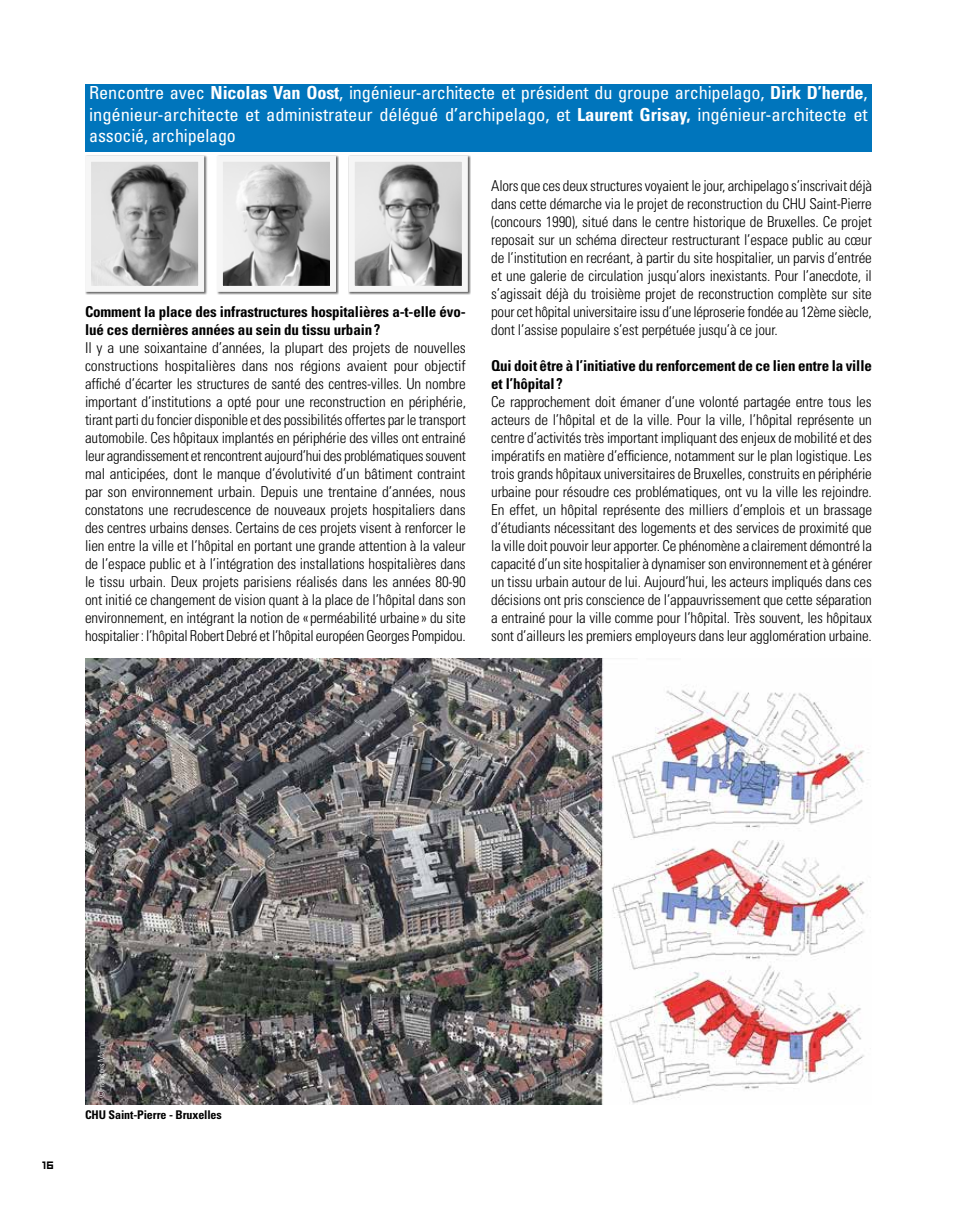
<style>
.page{position:relative;width:957px;height:1212px;background:#fff}
.page>*{position:absolute;margin:0;border:0;box-sizing:border-box;transform-origin:0 0}
.t1{font:condensed 18px/21.6px "Univers LT Std";letter-spacing:-.005em;color:#fff;text-align:justify}
.t2{font:300 condensed 15px/18px "Univers LT Std";letter-spacing:-.01em;color:#000;text-align:justify}
.t3{font:700 condensed 15px/18px "Univers LT Std";letter-spacing:-.01em;color:#000}
.t4{font:700 condensed 12px "Univers LT Std";letter-spacing:-.01em;color:#000}
.t5{font:12px "Hooge 0555";color:#000}
.t6{font:300 condensed 9px "Univers";color:#fff}
.s1{font-weight:700}
</style>
<div class="page">
<img style="left:85px;top:659px;width:780px;height:446px">
<div style="left:85px;top:84px;width:787px;height:68px;background:#0075bc"></div>
<div style="left:85px;top:155px;width:122px;height:140px;background:#000;opacity:.6"></div>
<img style="left:92px;top:163px;width:105px;height:122px">
<div style="left:85px;top:156px;width:119px;height:136px;border:6px solid #f6f6f6"></div>
<div style="left:217px;top:155px;width:122px;height:140px;background:#000;opacity:.6"></div>
<img style="left:224px;top:163px;width:105px;height:122px">
<div style="left:217px;top:156px;width:119px;height:136px;border:6px solid #f6f6f6"></div>
<div style="left:348px;top:155px;width:123px;height:140px;background:#000;opacity:.6"></div>
<img style="left:356px;top:163px;width:105px;height:122px">
<div style="left:349px;top:156px;width:119px;height:136px;border:6px solid #f6f6f6"></div>
<p class="t1" style="left:89px;top:82px;width:780px">Rencontre avec <span class="s1">Nicolas Van Oost</span>, ingénieur-architecte et président du groupe archipelago, <span class="s1">Dirk D’herde</span>, ingénieur-architecte et administrateur délégué d’archipelago, et <span class="s1">Laurent Grisay,</span> ingénieur-architecte et associé, archipelago</p>
<p class="t3" style="left:85px;top:302px;width:382px">Comment la place des infrastructures hospitalières a-t-elle évo&shy;lué ces dernières années au sein du tissu urbain?</p>
<p class="t2" style="left:85px;top:338px;width:382px">Il y a une soixantaine d’années, la plupart des projets de nouvelles constructions hospitalières dans nos régions avaient pour objectif affiché d’écarter les structures de santé des centres-villes. Un nombre important d’institutions a opté pour une reconstruction en périphérie, tirant parti du foncier disponible et des possibilités offertes par le transport automobile. Ces hôpitaux implantés en périphérie des villes ont entrainé leur agrandissement et rencontrent aujourd’hui des problématiques souvent mal anticipées, dont le manque d’évolutivité d’un bâtiment contraint par son environnement urbain. Depuis une trentaine d’années, nous constatons une recrudescence de nouveaux projets hospitaliers dans des centres urbains denses. Certains de ces projets visent à renforcer le lien entre la ville et l’hôpital en portant une grande attention à la valeur de l’espace public et à l’intégration des installations hospitalières dans le tissu urbain. Deux projets parisiens réalisés dans les années 80-90 ont initié ce changement de vision quant à la place de l’hôpital dans son environnement, en intégrant la notion de «perméabilité urbaine» du site hospitalier: l’hôpital Robert Debré et l’hôpital européen Georges Pompidou.</p>
<p class="t2" style="left:491px;top:176px;width:382px">Alors que ces deux structures voyaient le jour, archipelago s’inscrivait déjà dans cette démarche via le projet de reconstruction du CHU Saint-Pierre (concours 1990), situé dans le centre historique de Bruxelles. Ce projet reposait sur un schéma directeur restructurant l’espace public au cœur de l’institution en recréant, à partir du site hospitalier, un parvis d’entrée et une galerie de circulation jusqu’alors inexistants. Pour l’anecdote, il s’agissait déjà du troisième projet de reconstruction complète sur site pour cet hôpital universitaire issu d’une léproserie fondée au 12ème siècle, dont l’assise populaire s’est perpétuée jusqu’à ce jour.</p>
<p class="t3" style="left:491px;top:356px;width:382px">Qui doit être à l’initiative du renforcement de ce lien entre la ville et l’hôpital?</p>
<p class="t2" style="left:491px;top:392px;width:382px">Ce rapprochement doit émaner d’une volonté partagée entre tous les acteurs de l’hôpital et de la ville. Pour la ville, l’hôpital représente un centre d’activités très important impliquant des enjeux de mobilité et des impératifs en matière d’efficience, notamment sur le plan logistique. Les trois grands hôpitaux universitaires de Bruxelles, construits en périphérie urbaine pour résoudre ces problématiques, ont vu la ville les rejoindre.<br>En effet, un hôpital représente des milliers d’emplois et un brassage d’étudiants nécessitant des logements et des services de proximité que la ville doit pouvoir leur apporter. Ce phénomène a clairement démontré la capacité d’un site hospitalier à dynamiser son environnement et à générer un tissu urbain autour de lui. Aujourd’hui, les acteurs impliqués dans ces décisions ont pris conscience de l’appauvrissement que cette séparation a entrainé pour la ville comme pour l’hôpital. Très souvent, les hôpitaux sont d’ailleurs les premiers employeurs dans leur agglomération urbaine.</p>
<p class="t5" style="left:43px;top:1157px;width:13px">16</p>
<p class="t6" style="left:96px;top:1098px;width:59px;rotate:-90deg">©François Mainil</p>
<p class="t4" style="left:85px;top:1107px;width:138px">CHU Saint-Pierre - Bruxelles</p>
</div>
